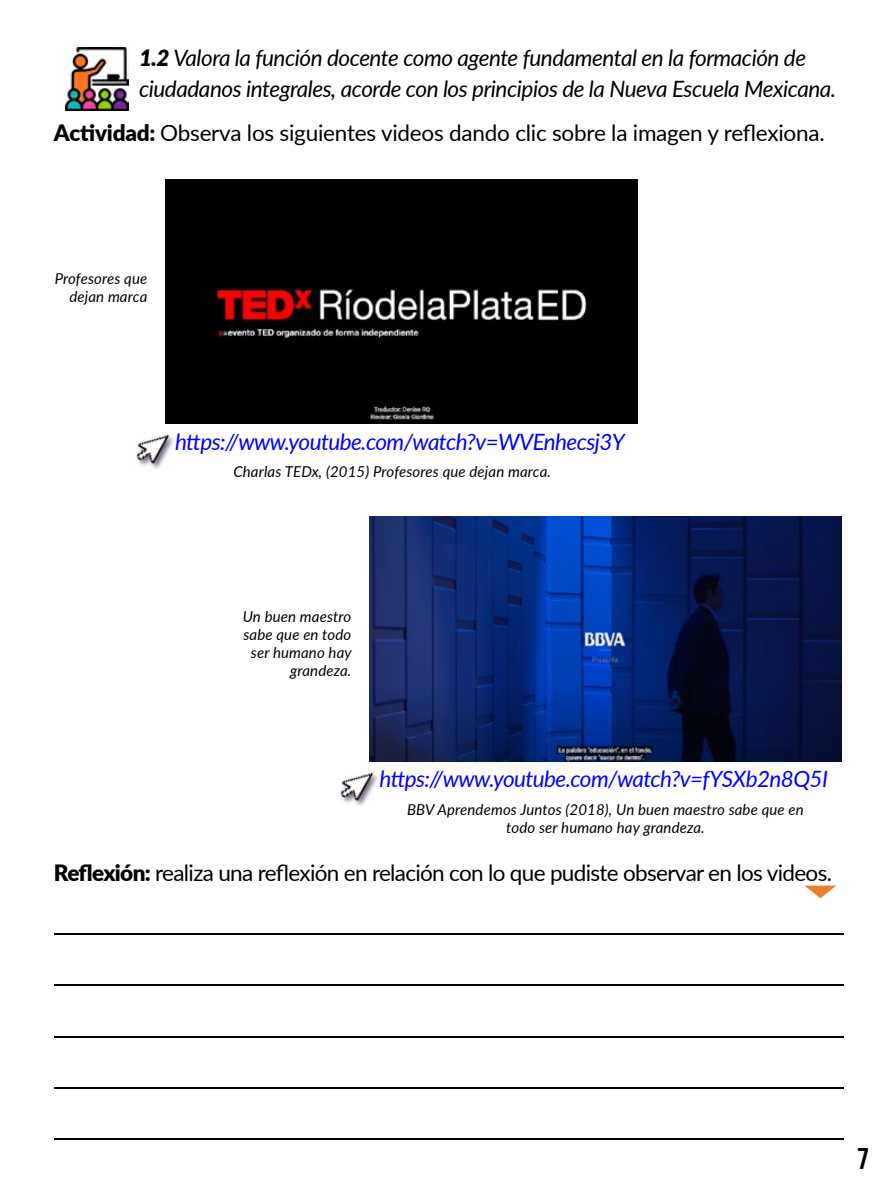
<style>
.page{position:relative;width:893px;height:1191px;background:#fff}
.page>*{position:absolute;margin:0;border:0;box-sizing:border-box;transform-origin:0 0}
.t1{font:700 30px "Bebas Neue";color:#000}
.t2{font:italic 22.5px/31.5px "Lato";letter-spacing:-.02em;color:#000}
.t3{font:italic 22.5px "Lato";letter-spacing:-.025em;color:#00f}
.t4{font:22.5px "Lato";letter-spacing:-.03em;color:#000}
.t5{font:22.5px "Lato";letter-spacing:-.01em;color:#000}
.t6{font:italic 15px/18px "Lato";letter-spacing:.01em;color:#000;text-align:right}
.s1{font-weight:900}
</style>
<div class="page">
<img style="left:165px;top:179px;width:472px;height:244px">
<img style="left:136px;top:434px;width:38px;height:34px">
<img style="left:369px;top:517px;width:473px;height:244px">
<img style="left:340px;top:772px;width:38px;height:33px">
<hr style="left:54px;top:933px;width:789px;height:1px;background:#000">
<hr style="left:54px;top:984px;width:789px;height:1px;background:#000">
<hr style="left:54px;top:1036px;width:789px;height:1px;background:#000">
<hr style="left:54px;top:1087px;width:789px;height:1px;background:#000">
<hr style="left:54px;top:1138px;width:789px;height:2px;background:#000">
<svg style="left:804px;top:885px;width:32px;height:13px"></svg>
<img style="left:66px;top:48px;width:63px;height:62px">
<h2 class="t2" style="left:139px;top:41px;width:699px"><span class="s1">1.2</span> Valora la función docente como agente fundamental en la formación de ciudadanos integrales, acorde con los principios de la Nueva Escuela Mexicana.</h2>
<h2 class="t5" style="left:54px;top:116px;width:772px"><span class="s1">Actividad:</span> Observa los siguientes videos dando clic sobre la imagen y reflexiona.</h2>
<p class="t6" style="left:55px;top:269px;width:94px">Profesores que dejan marca</p>
<h2 class="t3" style="left:175px;top:425px;width:451px">https://www.youtube.com/watch?v=WVEnhecsj3Y</h2>
<p class="t6" style="left:233px;top:462px;width:319px">Charlas TEDx, (2015) Profesores que dejan marca.</p>
<p class="t6" style="left:243px;top:606px;width:111px">Un buen maestro sabe que en todo ser humano hay grandeza.</p>
<h2 class="t3" style="left:379px;top:763px;width:450px">https://www.youtube.com/watch?v=fYSXb2n8Q5I</h2>
<p class="t6" style="left:407px;top:800px;width:398px;text-align:center">BBV Aprendemos Juntos (2018), Un buen maestro sabe que en todo ser humano hay grandeza.</p>
<h2 class="t4" style="left:54px;top:856px;width:780px"><span class="s1">Reflexión:</span> realiza una reflexión en relación con lo que pudiste observar en los videos.</h2>
<h1 class="t1" style="left:857px;top:1142px;width:13px">7</h1>
</div>
